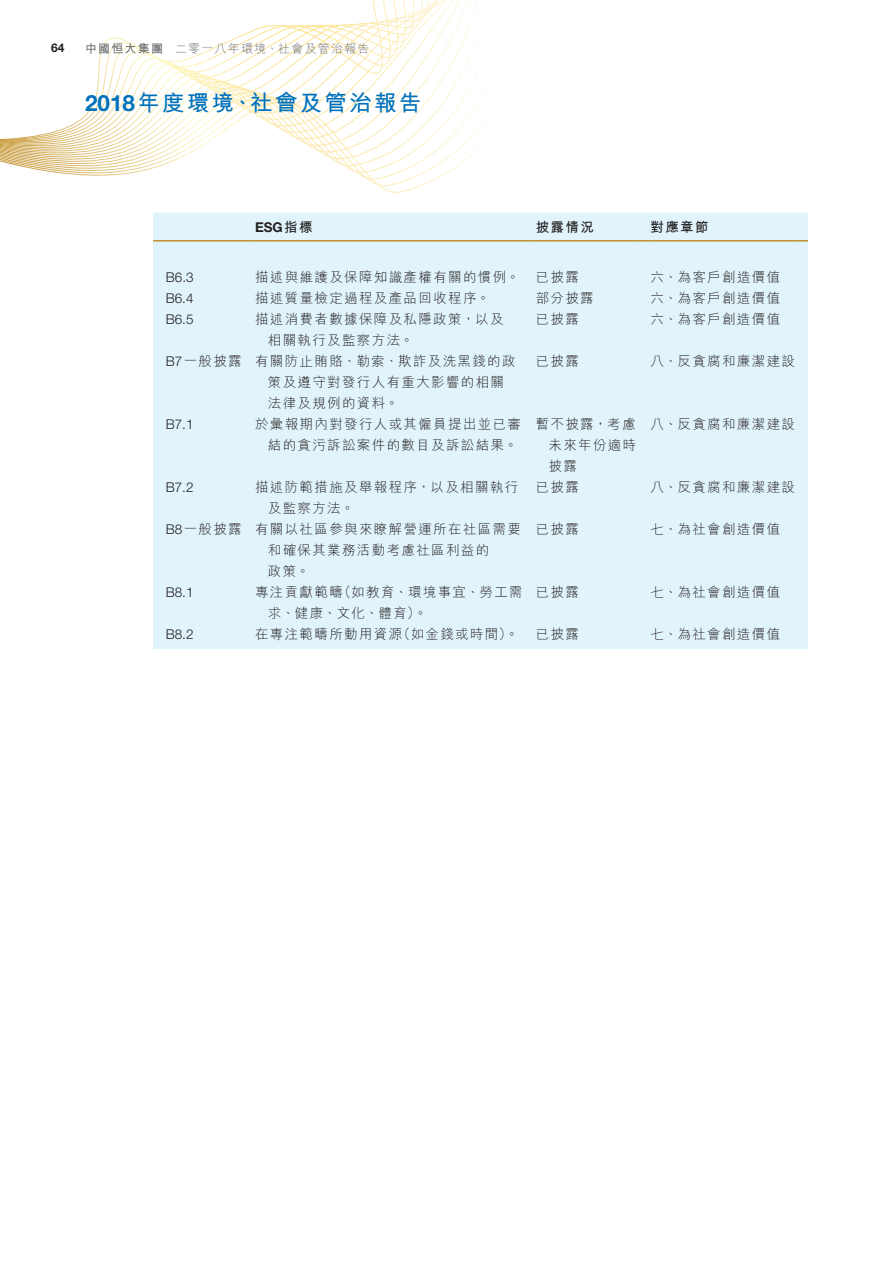
<style>
.page{position:relative;width:893px;height:1263px;background:#fff}
.page>*{position:absolute;margin:0;border:0;box-sizing:border-box;transform-origin:0 0}
.t1{font:700 22.5px "M Hei HK";letter-spacing:.1em;color:#0072bc}
.t2{font:300 13.5px/21px "M Hei HK";letter-spacing:.1em;color:#231f20}
.t3{font:300 13.5px "Helvetica Neue LT Std";color:#231f20}
.t4{font:700 13.5px "M Hei HK";letter-spacing:.1em;color:#231f20}
.t5{font:700 13.5px "Helvetica Neue LT Std";color:#231f20}
.t6{font:300 12px "M Hei HK";letter-spacing:.1em;color:#6c6d70}
.t7{font:700 12px "Helvetica Neue LT Std";color:#231f20}
.s1{font-weight:700}
.s2{font-family:"Helvetica Neue LT Std"}
.s3{font-family:"M Hei HK"}
</style>
<div class="page">
<svg style="left:0;top:0;width:721px;height:213px"></svg>
<div style="left:153px;top:213px;width:655px;height:436px;background:#e1f4fc"></div>
<hr style="left:153px;top:240px;width:102px;height:1px;background:#c2912d">
<hr style="left:255px;top:240px;width:268px;height:1px;background:#c2912d">
<svg style="left:523px;top:240px;width:13px;height:1px"></svg>
<hr style="left:536px;top:240px;width:102px;height:1px;background:#c2912d">
<svg style="left:638px;top:240px;width:13px;height:1px"></svg>
<hr style="left:651px;top:240px;width:144px;height:1px;background:#c2912d">
<svg style="left:795px;top:240px;width:13px;height:1px"></svg>
<p class="t7" style="left:51px;top:41px;width:15px">64</p>
<p class="t6" style="left:85px;top:43px;width:286px"><span class="s1">中國恒大集團</span> 二零一八年環境、社會及管治報告</p>
<h1 class="t1" style="left:85px;top:87px;width:338px"><span class="s2">2018</span>年度環境、社會及管治報告</h1>
<p class="t5" style="left:255px;top:219px;width:59px">ESG<span class="s3">指標</span></p>
<p class="t4" style="left:536px;top:217px;width:60px">披露情況</p>
<p class="t4" style="left:651px;top:217px;width:60px">對應章節</p>
<p class="t3" style="left:166px;top:269px;width:29px">B6.3</p>
<p class="t2" style="left:255px;top:266px;width:325px">描述與維護及保障知識產權有關的慣例。 已披露</p>
<p class="t2" style="left:651px;top:266px;width:131px">六、為客戶創造價值</p>
<p class="t3" style="left:166px;top:290px;width:29px">B6.4</p>
<p class="t2" style="left:255px;top:287px;width:236px">描述質量檢定過程及產品回收程序。</p>
<p class="t2" style="left:536px;top:287px;width:60px">部分披露</p>
<p class="t2" style="left:651px;top:287px;width:131px">六、為客戶創造價值</p>
<p class="t3" style="left:166px;top:311px;width:29px">B6.5</p>
<p class="t2" style="left:268px;top:308px;width:237px;text-indent:-13px">描述消費者數據保障及私隱政策，以及相關執行及監察方法。</p>
<p class="t2" style="left:536px;top:308px;width:45px">已披露</p>
<p class="t2" style="left:651px;top:308px;width:131px">六、為客戶創造價值</p>
<p class="t2" style="left:268px;top:350px;width:249px;text-indent:-102px"><span class="s2">B7</span>一般披露 有關防止賄賂、勒索、欺詐及洗黑錢的政策及遵守對發行人有重大影響的相關法律及規例的資料。</p>
<p class="t2" style="left:536px;top:350px;width:45px">已披露</p>
<p class="t2" style="left:651px;top:350px;width:146px">八、反貪腐和廉潔建設</p>
<p class="t3" style="left:166px;top:416px;width:29px">B7.1</p>
<p class="t2" style="left:255px;top:413px;width:267px;text-align:right">於彙報期內對發行人或其僱員提出並已審結的貪污訴訟案件的數目及訴訟結果。</p>
<p class="t2" style="left:548px;top:413px;width:89px;text-align:justify;text-indent:-13px">暫不披露，考慮未來年份適時披露</p>
<p class="t2" style="left:651px;top:413px;width:146px">八、反貪腐和廉潔建設</p>
<p class="t3" style="left:166px;top:479px;width:29px">B7.2</p>
<p class="t2" style="left:268px;top:476px;width:252px;text-indent:-13px">描述防範措施及舉報程序，以及相關執行及監察方法。</p>
<p class="t2" style="left:536px;top:476px;width:45px">已披露</p>
<p class="t2" style="left:651px;top:476px;width:146px">八、反貪腐和廉潔建設</p>
<p class="t2" style="left:268px;top:518px;width:255px;text-indent:-102px"><span class="s2">B8</span>一般披露 有關以社區參與來瞭解營運所在社區需要和確保其業務活動考慮社區利益的<br>政策。</p>
<p class="t2" style="left:536px;top:518px;width:45px">已披露</p>
<p class="t2" style="left:651px;top:518px;width:131px">七、為社會創造價值</p>
<p class="t3" style="left:166px;top:584px;width:29px">B8.1</p>
<p class="t2" style="left:268px;top:581px;width:256px;text-indent:-13px">專注貢獻範疇（如教育、環境事宜、勞工需求、健康、文化、體育）。</p>
<p class="t2" style="left:536px;top:581px;width:45px">已披露</p>
<p class="t2" style="left:651px;top:581px;width:131px">七、為社會創造價值</p>
<p class="t3" style="left:166px;top:626px;width:29px">B8.2</p>
<p class="t2" style="left:255px;top:623px;width:265px">在專注範疇所動用資源（如金錢或時間）。</p>
<p class="t2" style="left:536px;top:623px;width:45px">已披露</p>
<p class="t2" style="left:651px;top:623px;width:131px">七、為社會創造價值</p>
</div>
